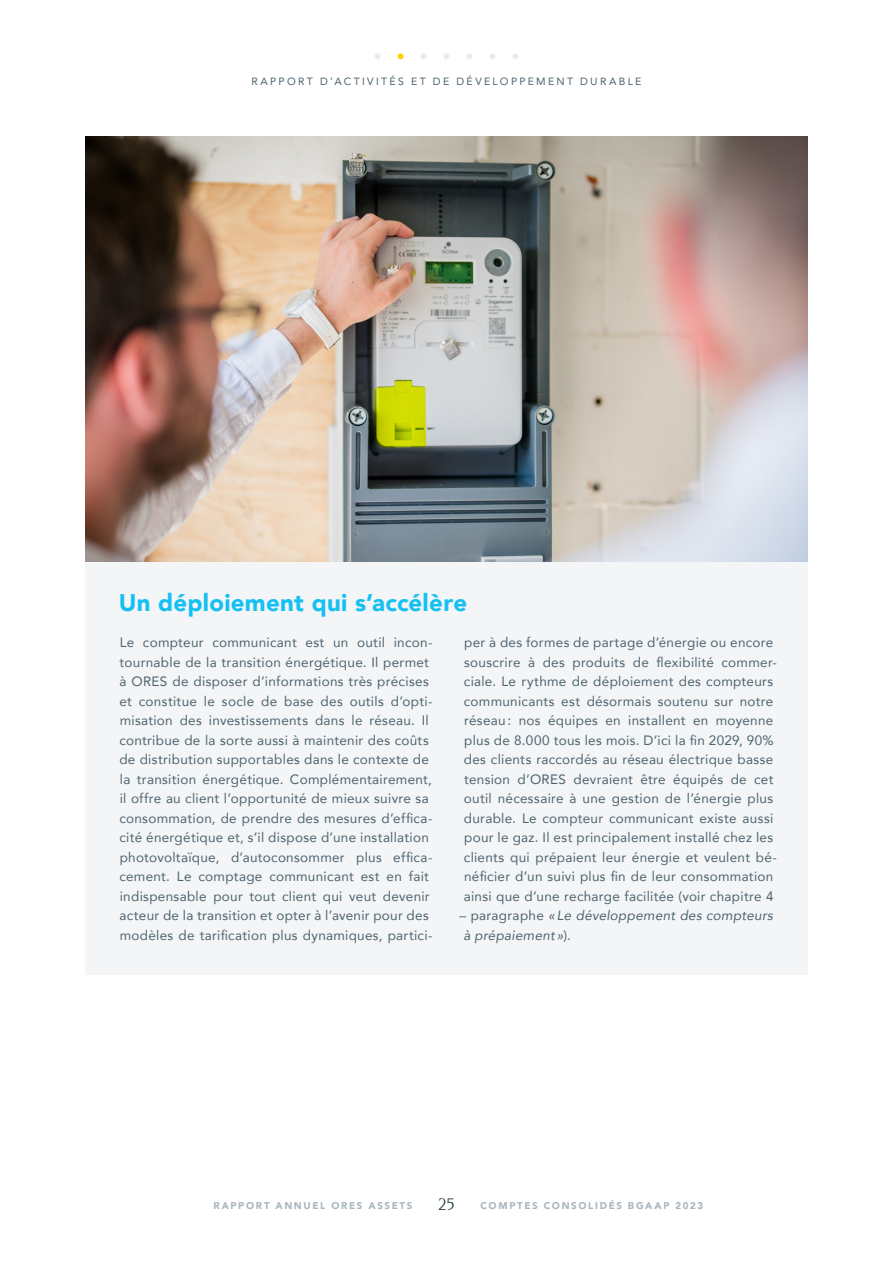
<style>
.page{position:relative;width:893px;height:1263px;background:#fff}
.page>*{position:absolute;margin:0;border:0;box-sizing:border-box;transform-origin:0 0}
.TITRE_2{font:900 24px "Avenir";letter-spacing:.01em;color:#15c0f2}
.t1{font:18px "Novarese Std";color:#21353f}
.BODY_TEXT{font:13.5px/19.5px "Avenir";letter-spacing:.02em;color:#4d636e}
.BODY_TEXT-2{font:italic 13.5px/19.5px "Avenir";letter-spacing:.02em;color:#4d636e}
.t2{font:10.5px "Avenir";letter-spacing:.225em;color:#4d636e}
.t3{font:900 9.75px "Avenir";letter-spacing:.17em;color:#a7b6be}
.s1{font-style:normal}
</style>
<div class="page">
<div style="left:85px;top:561px;width:723px;height:414px;background:#f3f5f7"></div>
<img style="left:85px;top:136px;width:723px;height:425px">
<svg style="left:375px;top:53px;width:6px;height:6px"></svg>
<svg style="left:398px;top:53px;width:6px;height:6px"></svg>
<svg style="left:421px;top:53px;width:5px;height:6px"></svg>
<svg style="left:443px;top:53px;width:6px;height:6px"></svg>
<svg style="left:466px;top:53px;width:6px;height:6px"></svg>
<svg style="left:489px;top:53px;width:6px;height:6px"></svg>
<svg style="left:512px;top:53px;width:6px;height:6px"></svg>
<p class="t2" style="left:251px;top:73px;width:392px">RAPPORT D’ACTIVITÉS ET DE DÉVELOPPEMENT DURABLE</p>
<p class="TITRE_2" style="left:119px;top:582px;width:350px">Un déploiement qui s’accélère</p>
<p class="BODY_TEXT" style="left:119px;top:632px;width:315px">Le compteur communicant est un outil incon&shy;tournable de la transition énergétique. Il permet à ORES de disposer d’informations très précises et constitue le socle de base des outils d’opti&shy;misation des investissements dans le réseau. Il contribue de la sorte aussi à maintenir des coûts de distribution supportables dans le contexte de la transition énergétique. Complémentairement, il offre au client l’opportunité de mieux suivre sa consommation, de prendre des mesures d’effica&shy;cité énergétique et, s’il dispose d’une installation photovoltaïque, d’autoconsommer plus effica&shy;cement. Le comptage communicant est en fait indispensable pour tout client qui veut devenir acteur de la transition et opter à l’avenir pour des modèles de tarification plus dynamiques, partici-</p>
<p class="BODY_TEXT" style="left:464px;top:632px;width:315px">per à des formes de partage d’énergie ou encore souscrire à des produits de flexibilité commer&shy;ciale. Le rythme de déploiement des compteurs communicants est désormais soutenu sur notre réseau : nos équipes en installent en moyenne plus de 8.000 tous les mois. D’ici la fin 2029, 90% des clients raccordés au réseau électrique basse tension d’ORES devraient être équipés de cet outil nécessaire à une gestion de l’énergie plus durable. Le compteur communicant existe aussi pour le gaz. Il est principalement installé chez les clients qui prépaient leur énergie et veulent bé&shy;néficier d’un suivi plus fin de leur consommation ainsi que d’une recharge facilitée (voir chapitre 4</p>
<p class="BODY_TEXT-2" style="left:460px;top:906px;width:315px"><span class="s1">– paragraphe</span> « Le développement des compteurs à prépaiement »<span class="s1">).</span></p>
<p class="t3" style="left:213px;top:1197px;width:201px">RAPPORT ANNUEL ORES ASSETS</p>
<h2 class="t1" style="left:438px;top:1195px;width:19px">25</h2>
<p class="t3" style="left:480px;top:1197px;width:224px">COMPTES CONSOLIDÉS BGAAP 2023</p>
</div>
